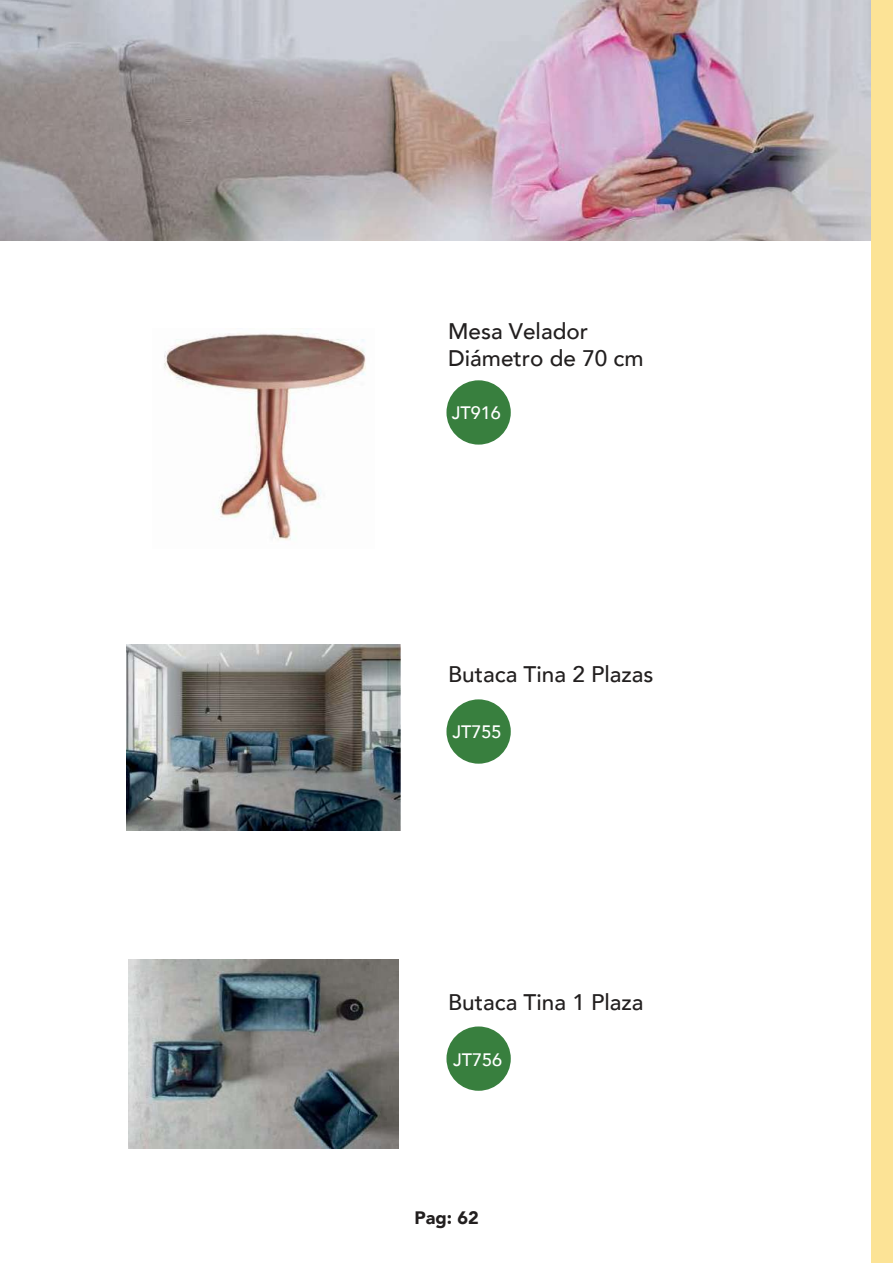
<style>
.page{position:relative;width:893px;height:1263px;background:#fff}
.page>*{position:absolute;margin:0;border:0;box-sizing:border-box;transform-origin:0 0}
.t1{font:500 22.5px/27px "Avenir";color:#221f1f}
.t2{font:500 18px "Avenir";color:#fff}
.t3{font:900 18px "Avenir";color:#221f1f}
</style>
<div class="page">
<img style="left:0;top:0;width:871px;height:241px">
<div style="left:446px;top:380px;width:65px;height:65px;background:#387f3e;border-radius:50%"></div>
<div style="left:446px;top:1026px;width:65px;height:65px;background:#387f3e;border-radius:50%"></div>
<div style="left:446px;top:699px;width:65px;height:65px;background:#387f3e;border-radius:50%"></div>
<div style="left:871px;top:0;width:22px;height:1263px;background:#fce396"></div>
<img style="left:164px;top:328px;width:202px;height:212px">
<img style="left:126px;top:644px;width:274px;height:186px">
<img style="left:128px;top:959px;width:270px;height:189px">
<p class="t1" style="left:448px;top:320px;width:197px">Mesa Velador<br>Diámetro de 70 cm</p>
<p class="t2" style="left:452px;top:405px;width:51px">JT916</p>
<p class="t1" style="left:448px;top:662px;width:207px">Butaca Tina 2 Plazas</p>
<p class="t2" style="left:453px;top:725px;width:51px">JT755</p>
<p class="t1" style="left:448px;top:991px;width:197px">Butaca Tina 1 Plaza</p>
<p class="t2" style="left:453px;top:1052px;width:51px">JT756</p>
<p class="t3" style="left:414px;top:1211px;width:66px">Pag: 62</p>
</div>
